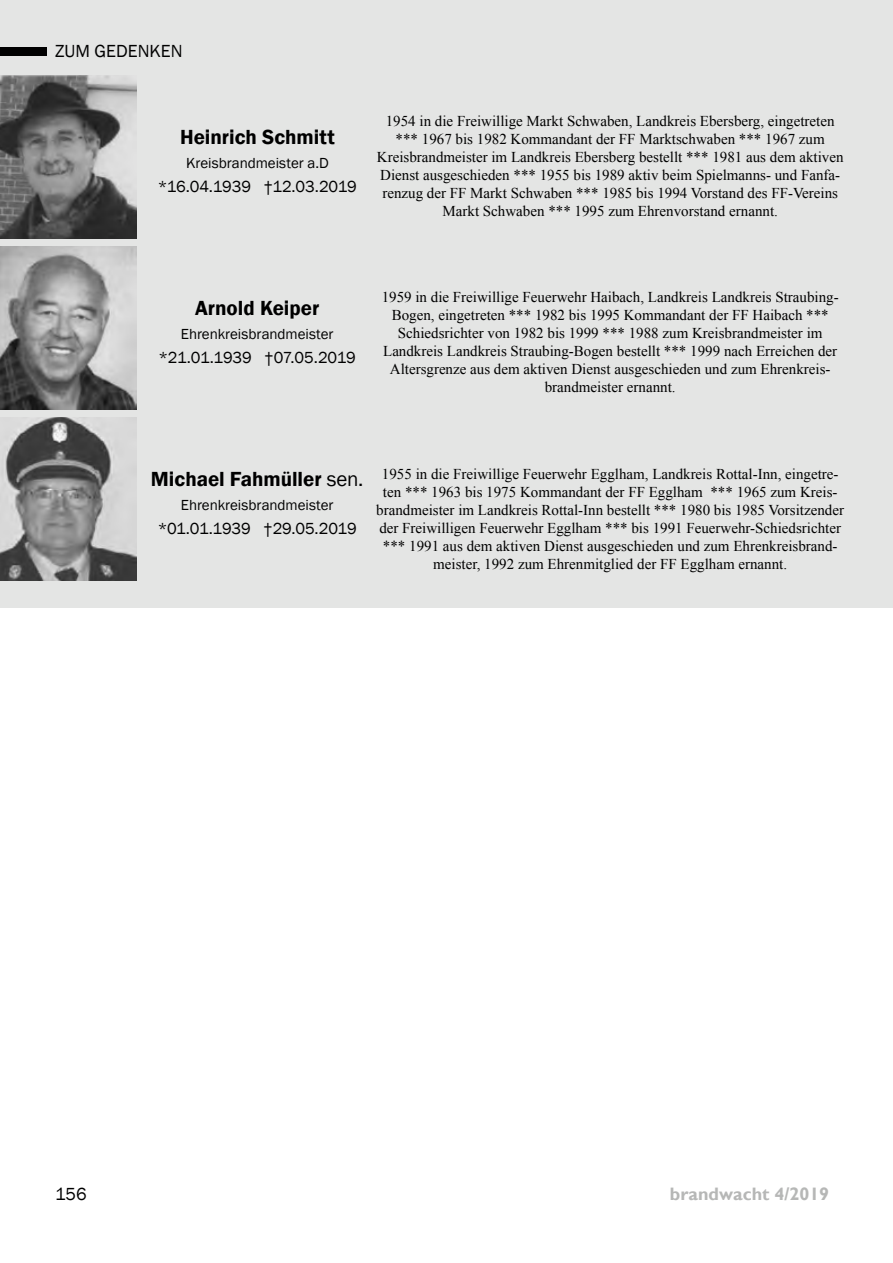
<style>
.page{position:relative;width:893px;height:1263px;background:#fff}
.page>*{position:absolute;margin:0;border:0;box-sizing:border-box;transform-origin:0 0}
.t1{font:600 21px "Franklin Gothic";color:#000}
.t2{font:700 18px "Gill Sans";color:#b6b7b6}
.t3{font:18px "Franklin Gothic";color:#000}
.t4{font:16.5px "Franklin Gothic";letter-spacing:-.01em;color:#000}
.t5{font:15px/18px "Times New Roman";color:#000;text-align:center}
.t6{font:15px "Franklin Gothic";color:#000}
.s1{font-weight:400}
</style>
<div class="page">
<div style="left:0;top:0;width:893px;height:607px;background:#e4e5e4"></div>
<img style="left:0;top:247px;width:136px;height:162px">
<img style="left:0;top:76px;width:136px;height:162px">
<div style="left:0;top:47px;width:46px;height:8px;background:#000"></div>
<img style="left:0;top:418px;width:136px;height:162px">
<p class="t3" style="left:55px;top:40px;width:129px">ZUM GEDENKEN</p>
<h1 class="t1" style="left:180px;top:124px;width:156px">Heinrich Schmitt</h1>
<p class="t6" style="left:186px;top:154px;width:144px">Kreisbrandmeister a.D</p>
<p class="t4" style="left:158px;top:177px;width:201px">*16.04.1939 †12.03.2019</p>
<p class="t5" style="left:377px;top:112px;width:468px">1954 in die Freiwillige Markt Schwaben, Landkreis Ebersberg, eingetreten *** 1967 bis 1982 Kommandant der FF Marktschwaben *** 1967 zum Kreisbrandmeister im Landkreis Ebersberg bestellt *** 1981 aus dem aktiven Dienst ausgeschieden *** 1955 bis 1989 aktiv beim Spielmanns- und Fanfa&shy;renzug der FF Markt Schwaben *** 1985 bis 1994 Vorstand des FF-Vereins Markt Schwaben *** 1995 zum Ehrenvorstand ernannt.</p>
<h1 class="t1" style="left:195px;top:295px;width:126px">Arnold Keiper</h1>
<p class="t6" style="left:181px;top:325px;width:154px">Ehrenkreisbrandmeister</p>
<p class="t4" style="left:159px;top:348px;width:199px">*21.01.1939 †07.05.2019</p>
<p class="t5" style="left:382px;top:288px;width:459px">1959 in die Freiwillige Feuerwehr Haibach, Landkreis Landkreis Straubing-Bogen, eingetreten *** 1982 bis 1995 Kommandant der FF Haibach *** Schiedsrichter von 1982 bis 1999 *** 1988 zum Kreisbrandmeister im Landkreis Landkreis Straubing-Bogen bestellt *** 1999 nach Erreichen der Altersgrenze aus dem aktiven Dienst ausgeschieden und zum Ehrenkreis&shy;brandmeister ernannt.</p>
<h1 class="t1" style="left:151px;top:466px;width:214px">Michael Fahmüller <span class="s1">sen.</span></h1>
<p class="t6" style="left:181px;top:496px;width:154px">Ehrenkreisbrandmeister</p>
<p class="t4" style="left:158px;top:519px;width:201px">*01.01.1939 †29.05.2019</p>
<p class="t5" style="left:376px;top:464px;width:469px">1955 in die Freiwillige Feuerwehr Egglham, Landkreis Rottal-Inn, eingetre&shy;ten *** 1963 bis 1975 Kommandant der FF Egglham *** 1965 zum Kreis&shy;brandmeister im Landkreis Rottal-Inn bestellt *** 1980 bis 1985 Vorsitzender der Freiwilligen Feuerwehr Egglham *** bis 1991 Feuerwehr-Schiedsrichter *** 1991 aus dem aktiven Dienst ausgeschieden und zum Ehrenkreisbrand&shy;meister, 1992 zum Ehrenmitglied der FF Egglham ernannt.</p>
<p class="t3" style="left:55px;top:1182px;width:33px">156</p>
<p class="t2" style="left:670px;top:1183px;width:161px">brandwacht 4/2019</p>
</div>
